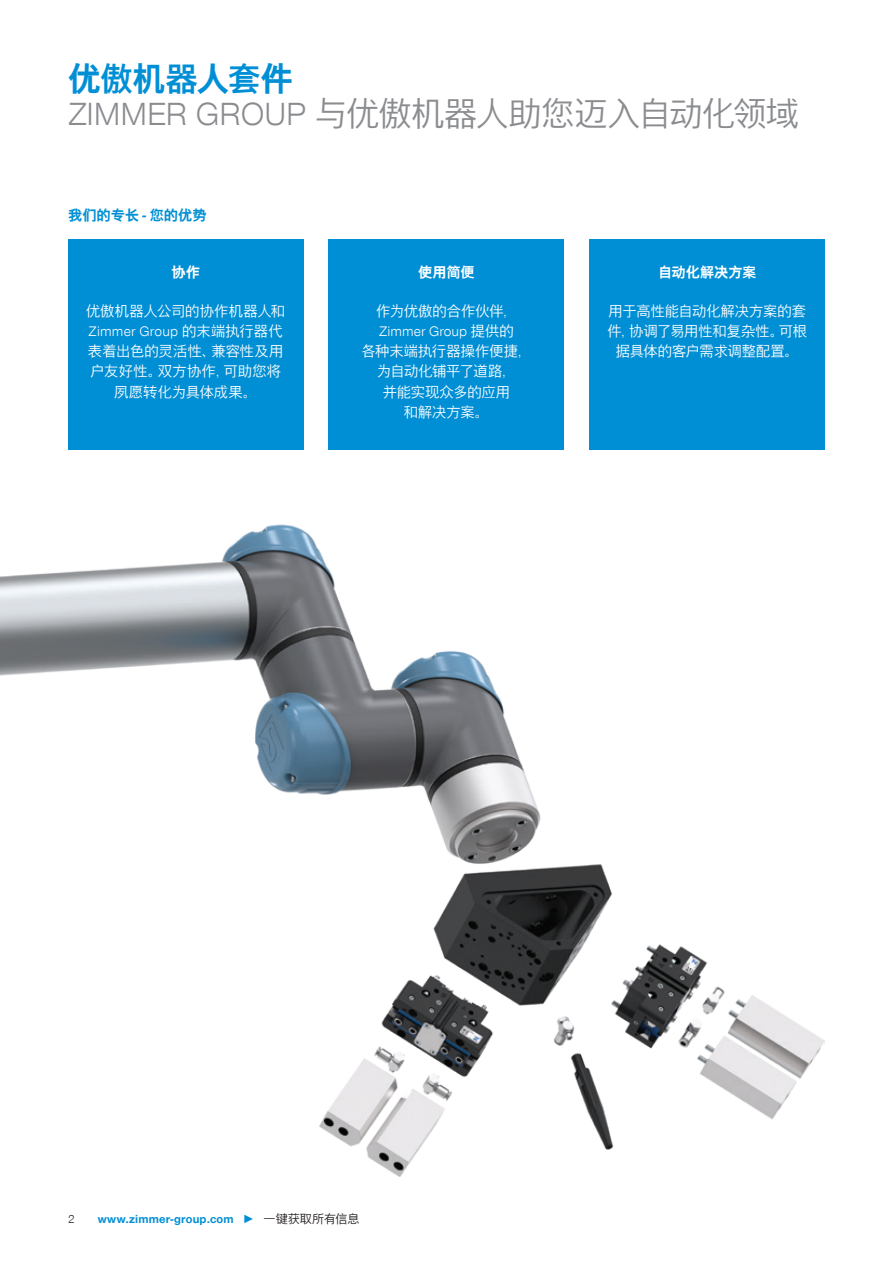
<style>
.page{position:relative;width:893px;height:1263px;background:#fff}
.page>*{position:absolute;margin:0;border:0;box-sizing:border-box;transform-origin:0 0}
.t1{font:300 33px "Zimmer Group Sans Global";letter-spacing:-.005em;color:#8a8c8f}
.t2{font:700 33px "Zimmer Group Sans Global";letter-spacing:-.025em;color:#008fd5}
.t3{font:300 14.25px/20.2px "Zimmer Group Sans Global";letter-spacing:.005em;color:#fff;text-align:center}
.t4{font:700 14.25px "Zimmer Group Sans Global";letter-spacing:-.015em;color:#fff}
.t5{font:700 14.25px "Zimmer Group Sans Global";letter-spacing:-.01em;color:#008fd5}
.t6{font:700 12px "Zimmer Group Sans Global";letter-spacing:.015em;color:#008fd5}
.t7{font:300 12px "Zimmer Group Sans Global";color:#231f20}
.s1{font-weight:300;color:#231f20}
</style>
<div class="page">
<img style="left:0;top:524px;width:825px;height:652px">
<div style="left:590px;top:239px;width:235px;height:211px;background:#008fd5"></div>
<div style="left:329px;top:239px;width:235px;height:211px;background:#008fd5"></div>
<div style="left:68px;top:239px;width:235px;height:211px;background:#008fd5"></div>
<h1 class="t2" style="left:68px;top:59px;width:227px">优傲机器人套件</h1>
<h1 class="t1" style="left:68px;top:95px;width:732px">ZIMMER GROUP 与优傲机器人助您迈入自动化领域</h1>
<p class="t5" style="left:68px;top:207px;width:140px">我们的专长 - 您的优势</p>
<p class="t4" style="left:171px;top:264px;width:30px">协作</p>
<p class="t4" style="left:418px;top:264px;width:58px">使用简便</p>
<p class="t4" style="left:658px;top:264px;width:100px">自动化解决方案</p>
<p class="t3" style="left:86px;top:301px;width:201px">优傲机器人公司的协作机器人和<br>Zimmer Group 的末端执行器代表着出色的灵活性、兼容性及用户友好性。双方协作，可助您将夙愿转化为具体成果。</p>
<p class="t3" style="left:361px;top:301px;width:172px">作为优傲的合作伙伴，<br>Zimmer Group 提供的<br>各种末端执行器操作便捷，为自动化铺平了道路，<br>并能实现众多的应用<br>和解决方案。</p>
<p class="t3" style="left:607px;top:301px;width:201px">用于高性能自动化解决方案的套件，协调了易用性和复杂性。可根据具体的客户需求调整配置。</p>
<p class="t7" style="left:68px;top:1212px;width:8px">2</p>
<p class="t6" style="left:98px;top:1212px;width:263px">www.zimmer-group.com ► <span class="s1">一键获取所有信息</span></p>
</div>
